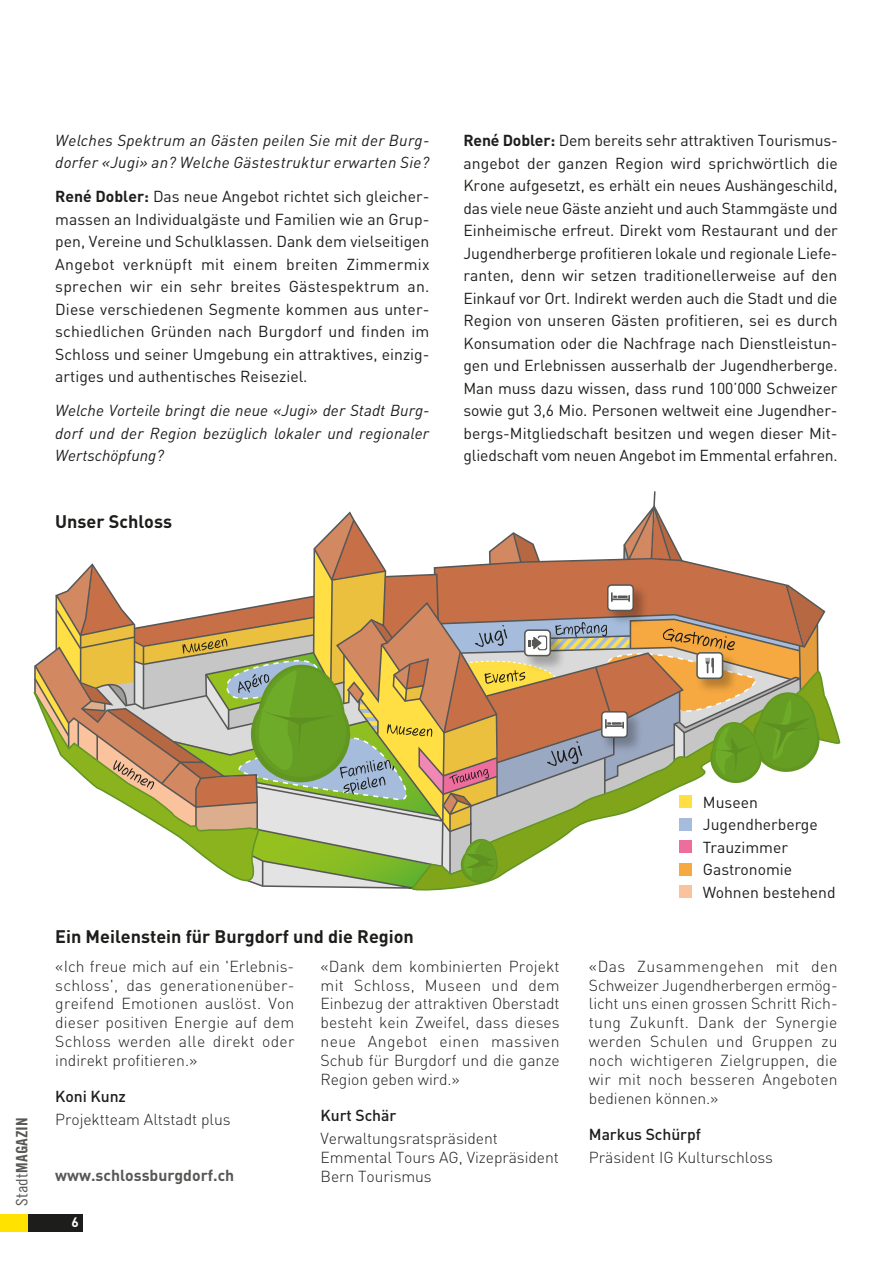
<style>
.page{position:relative;width:893px;height:1263px;background:#fff}
.page>*{position:absolute;margin:0;border:0;box-sizing:border-box;transform-origin:0 0}
.t1{font:700 18px "DINOT";color:#1d1d1b}
.t2{font:15.75px/22.5px "DINOT";color:#1d1d1b;text-align:justify}
.t3{font:300 15.75px/18.9px "DINOT";letter-spacing:-.005em;color:#1d1d1b;text-align:justify}
.t4{font:italic 15.75px/22.5px "DINOT";letter-spacing:.02em;color:#1d1d1b}
.t5{font:500 15.75px "DINOT";letter-spacing:-.005em;color:#1d1d1b}
.t6{font:700 15.75px "DINOT";color:#575756}
.t7{font:15.75px "Trade Gothic Bold Cond Twenty";color:#575756;scale:1.09 1}
.t8{font:700 13.5px "DINOT";color:#fff}
.s1{font-weight:700}
.s2{font-family:"Trade Gothic Cond Eighteen"}
</style>
<div class="page">
<div style="left:28px;top:1214px;width:55px;height:17px;background:#1d1d1b"></div>
<div style="left:0;top:1214px;width:28px;height:17px;background:#ffe200"></div>
<svg style="left:414px;top:697px;width:427px;height:194px"></svg>
<svg style="left:33px;top:491px;width:793px;height:399px"></svg>
<div style="left:679px;top:795px;width:13px;height:13px;background:#ffdf43"></div>
<div style="left:679px;top:818px;width:13px;height:12px;background:#a5bcdc"></div>
<div style="left:679px;top:840px;width:13px;height:13px;background:#ed6e9c"></div>
<div style="left:679px;top:863px;width:13px;height:12px;background:#f7a941"></div>
<div style="left:679px;top:885px;width:13px;height:13px;background:#fac39d"></div>
<p class="t4" style="left:55px;top:129px;width:376px">Welches Spektrum an Gästen peilen Sie mit der Burg&shy;dorfer «Jugi» an? Welche Gästestruktur erwarten Sie?</p>
<p class="t2" style="left:55px;top:185px;width:376px"><span class="s1">René Dobler:</span> Das neue Angebot richtet sich gleicher&shy;massen an Individualgäste und Familien wie an Grup&shy;pen, Vereine und Schulklassen. Dank dem vielseitigen Angebot verknüpft mit einem breiten Zimmermix sprechen wir ein sehr breites Gästespektrum an.<br>Diese verschiedenen Segmente kommen aus unter&shy;schiedlichen Gründen nach Burgdorf und finden im Schloss und seiner Umgebung ein attraktives, einzig&shy;artiges und authentisches Reiseziel.</p>
<p class="t4" style="left:55px;top:399px;width:376px;text-align:justify">Welche Vorteile bringt die neue «Jugi» der Stadt Burg&shy;dorf und der Region bezüglich lokaler und regionaler Wertschöpfung?</p>
<p class="t1" style="left:55px;top:510px;width:118px">Unser Schloss</p>
<p class="t2" style="left:463px;top:129px;width:376px"><span class="s1">René Dobler:</span> Dem bereits sehr attraktiven Tourismus&shy;angebot der ganzen Region wird sprichwörtlich die Krone aufgesetzt, es erhält ein neues Aushängeschild, das viele neue Gäste anzieht und auch Stammgäste und Einheimische erfreut. Direkt vom Restaurant und der Jugendherberge profitieren lokale und regionale Liefe&shy;ranten, denn wir setzen traditionellerweise auf den Einkauf vor Ort. Indirekt werden auch die Stadt und die Region von unseren Gästen profitieren, sei es durch Konsumation oder die Nachfrage nach Dienstleistun&shy;gen und Erlebnissen ausserhalb der Jugendherberge.<br>Man muss dazu wissen, dass rund 100’000 Schweizer sowie gut 3,6 Mio. Personen weltweit eine Jugendher&shy;bergs-Mitgliedschaft besitzen und wegen dieser Mit&shy;gliedschaft vom neuen Angebot im Emmental erfahren.</p>
<p class="t7" style="left:12px;top:1206px;width:82px;rotate:-90deg"><span class="s2">Stadt</span>MAGAZIN</p>
<p class="t1" style="left:55px;top:924px;width:360px">Ein Meilenstein für Burgdorf und die Region</p>
<p class="t3" style="left:320px;top:956px;width:241px">«Dank dem kombinierten Projekt mit Schloss, Museen und dem Einbezug der attraktiven Oberstadt besteht kein Zweifel, dass dieses neue Angebot einen massiven Schub für Burgdorf und die ganze Region geben wird.»</p>
<p class="t5" style="left:320px;top:1105px;width:77px">Kurt Schär</p>
<p class="t3" style="left:320px;top:1129px;width:240px;text-align:left">Verwaltungsratspräsident<br>Emmental Tours AG, Vizepräsident<br>Bern Tourismus</p>
<p class="t3" style="left:55px;top:956px;width:241px">«Ich freue mich auf ein 'Erlebnis&shy;schloss', das generationenüber&shy;greifend Emotionen auslöst. Von dieser positiven Energie auf dem Schloss werden alle direkt oder indirekt profitieren.»</p>
<p class="t5" style="left:55px;top:1086px;width:72px">Koni Kunz</p>
<p class="t3" style="left:55px;top:1110px;width:177px">Projektteam Altstadt plus</p>
<p class="t6" style="left:55px;top:1165px;width:181px">www.schlossburgdorf.ch</p>
<p class="t8" style="left:71px;top:1213px;width:9px">6</p>
<p class="t2" style="left:703px;top:791px;width:134px;text-align:left">Museen<br>Jugendherberge<br>Trauzimmer<br>Gastronomie<br>Wohnen bestehend</p>
<p class="t3" style="left:589px;top:956px;width:250px">«Das Zusammengehen mit den Schweizer Jugendherbergen ermög&shy;licht uns einen grossen Schritt Rich&shy;tung Zukunft. Dank der Synergie werden Schulen und Gruppen zu noch wichtigeren Zielgruppen, die wir mit noch besseren Angeboten bedienen können.»</p>
<p class="t5" style="left:589px;top:1124px;width:113px">Markus Schürpf</p>
<p class="t3" style="left:589px;top:1148px;width:186px">Präsident IG Kulturschloss</p>
</div>
